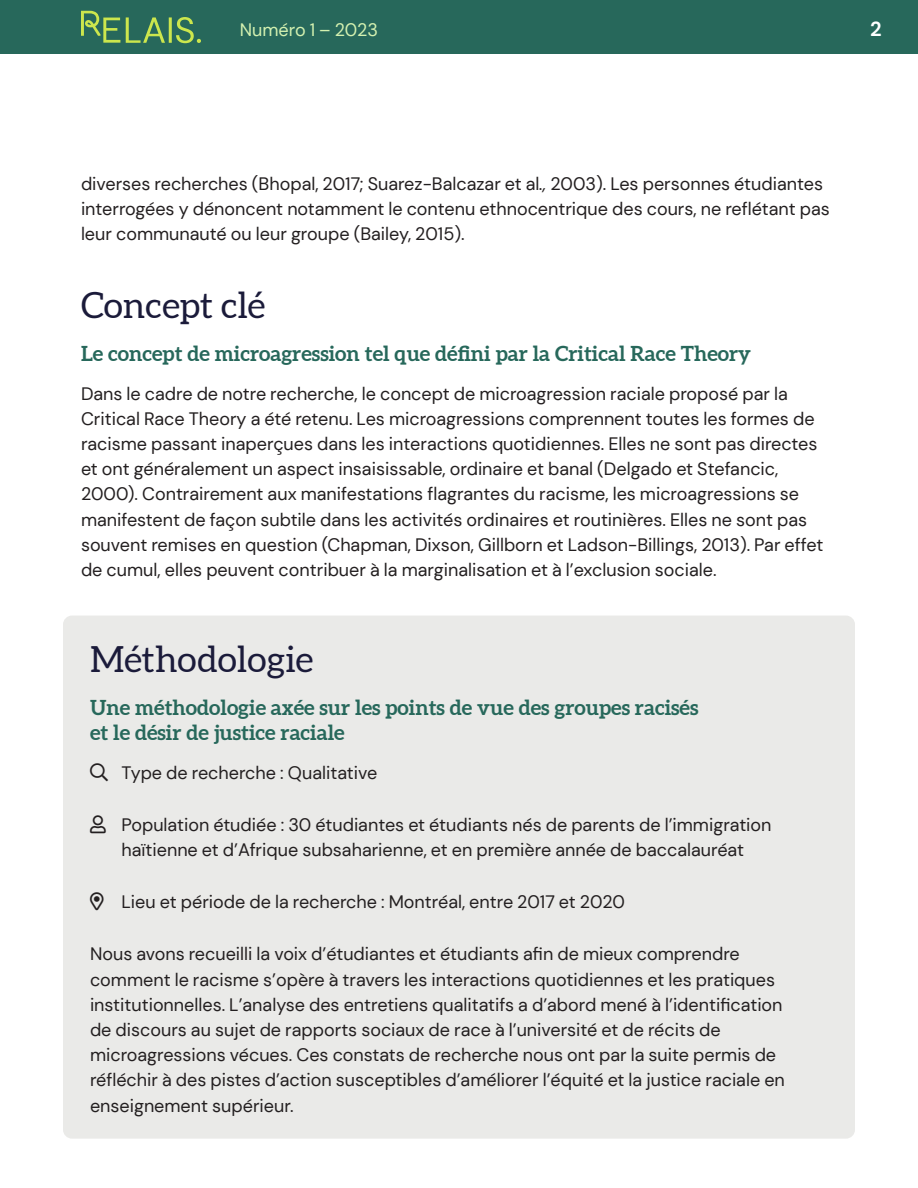
<style>
.page{position:relative;width:918px;height:1188px;background:#fff}
.page>*{position:absolute;margin:0;border:0;box-sizing:border-box;transform-origin:0 0}
.t1{font:36px "Aleo";color:#1b1b3a}
.t2{font:700 21px/25.2px "Aleo";color:#27685b}
.t3{font:700 20.25px "DM Sans";color:#fff}
.t4{font:18px/25.2px "DM Sans";color:#231f20}
.t5{font:18px "DM Sans";color:#d4f1b0}
.s1{font-style:italic}
</style>
<div class="page">
<div style="left:0;top:0;width:918px;height:54px;background:#27685b"></div>
<svg style="left:81px;top:11px;width:39px;height:32px"></svg>
<svg style="left:126px;top:17px;width:75px;height:26px"></svg>
<div style="left:63px;top:616px;width:792px;height:523px;background:#eaeae8;border-radius:9px"></div>
<p class="t5" style="left:240px;top:19px;width:140px">Numéro 1 – 2023</p>
<p class="t3" style="left:870px;top:16px;width:13px">2</p>
<p class="t4" style="left:81px;top:171px;width:750px">diverses recherches (Bhopal, 2017; Suarez-Balcazar et al<span class="s1">.,</span> 2003). Les personnes étudiantes interrogées y dénoncent notamment le contenu ethnocentrique des cours, ne reflétant pas leur communauté ou leur groupe (Bailey, 2015).</p>
<h1 class="t1" style="left:81px;top:284px;width:186px">Concept clé</h1>
<p class="t2" style="left:81px;top:342px;width:672px">Le concept de microagression tel que défini par la Critical Race Theory</p>
<p class="t4" style="left:81px;top:381px;width:744px">Dans le cadre de notre recherche, le concept de microagression raciale proposé par la Critical Race Theory a été retenu. Les microagressions comprennent toutes les formes de racisme passant inaperçues dans les interactions quotidiennes. Elles ne sont pas directes et ont généralement un aspect insaisissable, ordinaire et banal (Delgado et Stefancic, 2000). Contrairement aux manifestations flagrantes du racisme, les microagressions se manifestent de façon subtile dans les activités ordinaires et routinières. Elles ne sont pas souvent remises en question (Chapman, Dixson, Gillborn et Ladson-Billings, 2013). Par effet de cumul, elles peuvent contribuer à la marginalisation et à l’exclusion sociale.</p>
<h1 class="t1" style="left:90px;top:638px;width:225px">Méthodologie</h1>
<p class="t2" style="left:90px;top:695px;width:610px">Une méthodologie axée sur les points de vue des groupes racisés et le désir de justice raciale</p>
<p class="t4" style="left:122px;top:760px;width:257px">Type de recherche : Qualitative</p>
<p class="t4" style="left:122px;top:812px;width:652px">Population étudiée : 30 étudiantes et étudiants nés de parents de l’immigration haïtienne et d’Afrique subsaharienne, et en première année de baccalauréat</p>
<p class="t4" style="left:122px;top:889px;width:505px">Lieu et période de la recherche : Montréal, entre 2017 et 2020</p>
<p class="t4" style="left:90px;top:941px;width:696px">Nous avons recueilli la voix d’étudiantes et étudiants afin de mieux comprendre comment le racisme s’opère à travers les interactions quotidiennes et les pratiques institutionnelles. L’analyse des entretiens qualitatifs a d’abord mené à l’identification de discours au sujet de rapports sociaux de race à l’université et de récits de microagressions vécues. Ces constats de recherche nous ont par la suite permis de réfléchir à des pistes d’action susceptibles d’améliorer l’équité et la justice raciale en enseignement supérieur.</p>
</div>
